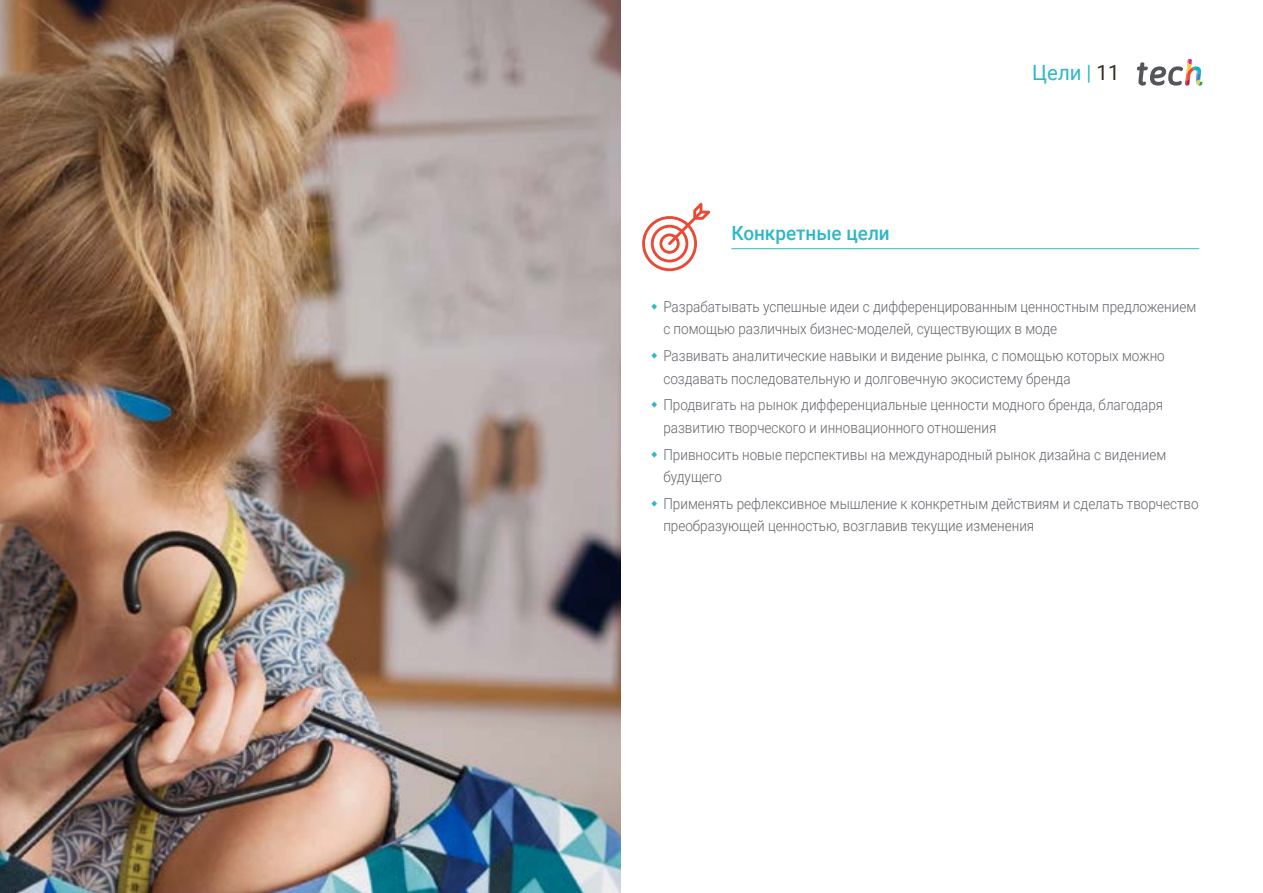
<style>
.page{position:relative;width:1263px;height:893px;background:#fff}
.page>*{position:absolute;margin:0;border:0;box-sizing:border-box;transform-origin:0 0}
.t1{font:21px "Roboto";color:#2db8c5}
.t2{font:500 19.5px "Roboto";color:#2db8c5}
.t3{font:300 15px/22.5px "Roboto";color:#61646a;scale:.9 1}
.s1{color:#312e20}
</style>
<div class="page">
<img style="left:0;top:0;width:621px;height:893px">
<hr style="left:731px;top:248px;width:468px;height:1px;background:#2db8c5">
<svg style="left:642px;top:203px;width:68px;height:68px"></svg>
<svg style="left:1137px;top:59px;width:65px;height:27px"></svg>
<h2 class="t2" style="left:731px;top:219px;width:160px">Конкретные цели</h2>
<h1 class="t1" style="left:1032px;top:57px;width:89px">Цели | <span class="s1">11</span></h1>
<p class="t3" style="left:663px;top:295px;width:593px">Разрабатывать успешные идеи с дифференцированным ценностным предложением с помощью различных бизнес-моделей, существующих в моде</p>
<p class="t3" style="left:663px;top:344px;width:559px">Развивать аналитические навыки и видение рынка, с помощью которых можно создавать последовательную и долговечную экосистему бренда</p>
<p class="t3" style="left:663px;top:393px;width:557px">Продвигать на рынок дифференциальные ценности модного бренда, благодаря развитию творческого и инновационного отношения</p>
<p class="t3" style="left:663px;top:443px;width:560px">Привносить новые перспективы на международный рынок дизайна с видением будущего</p>
<p class="t3" style="left:663px;top:492px;width:596px">Применять рефлексивное мышление к конкретным действиям и сделать творчество преобразующей ценностью, возглавив текущие изменения</p>
</div>
